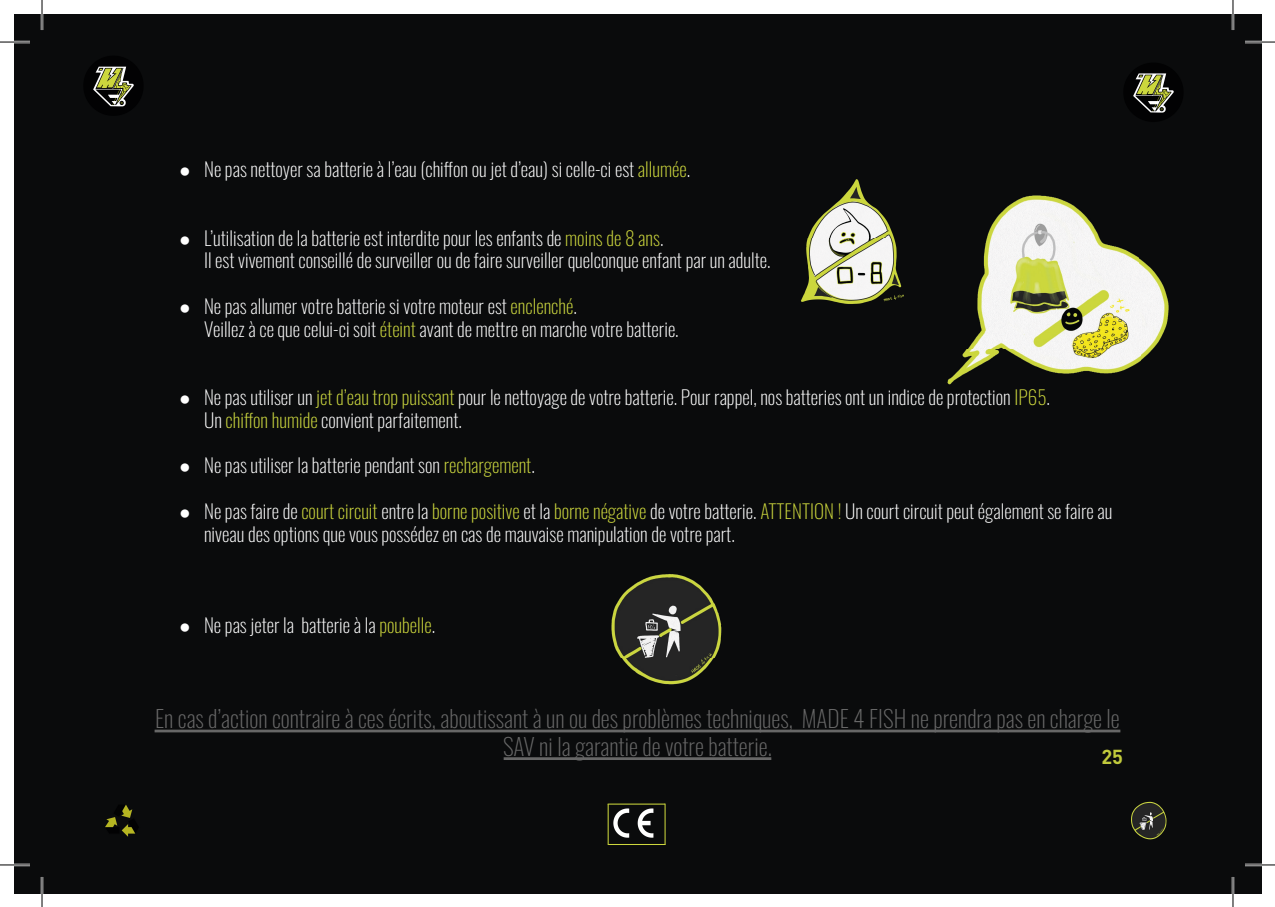
<style>
.page{position:relative;width:1275px;height:907px;background:#fff}
.page>*{position:absolute;margin:0;border:0;box-sizing:border-box;transform-origin:0 0}
.t1{font:200 23.4px/28px "Oswald";color:#676767;text-align:center}
.t2{font:700 20px "DIN Pro";color:#c1ca3c}
.t3{font:200 19.4px/22.8px "Oswald";color:#fff}
.s1{font-family:"Arial";font-weight:400}
.s2{color:#cdd73d}
.s3{color:#ccd73f}
</style>
<div class="page">
<div style="left:14px;top:14px;width:1247px;height:878px;background:#0a0b0c"></div>
<img style="left:1131px;top:801px;width:36px;height:39px">
<img style="left:608px;top:804px;width:56px;height:39px">
<hr style="left:607px;top:803px;width:58px;height:1px;background:#cdd73d">
<hr style="left:664px;top:803px;width:1px;height:41px;background:#cdd73d">
<hr style="left:608px;top:843px;width:57px;height:1px;background:#cdd73d">
<hr style="left:607px;top:803px;width:1px;height:41px;background:#cdd73d">
<img style="left:947px;top:195px;width:222px;height:190px">
<img style="left:801px;top:179px;width:103px;height:125px">
<img style="left:611px;top:574px;width:111px;height:111px">
<hr style="left:155px;top:729px;width:965px;height:3px;background:#676767">
<hr style="left:503px;top:756px;width:268px;height:3px;background:#676767">
<img style="left:1133px;top:73px;width:41px;height:40px">
<img style="left:93px;top:66px;width:41px;height:41px">
<img style="left:105px;top:805px;width:30px;height:32px">
<hr style="left:0;top:41px;width:30px;height:2px;background:#fff">
<hr style="left:1245px;top:41px;width:30px;height:2px;background:#fff">
<hr style="left:0;top:863px;width:30px;height:2px;background:#fff">
<hr style="left:1245px;top:863px;width:30px;height:2px;background:#fff">
<hr style="left:41px;top:0;width:2px;height:30px;background:#fff">
<hr style="left:41px;top:876px;width:2px;height:30px;background:#fff">
<hr style="left:1231px;top:0;width:3px;height:30px;background:#fff">
<hr style="left:1231px;top:876px;width:3px;height:30px;background:#fff">
<hr style="left:0;top:42px;width:30px;height:1px;background:#000">
<hr style="left:1245px;top:42px;width:30px;height:1px;background:#000">
<hr style="left:0;top:864px;width:30px;height:1px;background:#000">
<hr style="left:1245px;top:864px;width:30px;height:1px;background:#000">
<hr style="left:42px;top:0;width:1px;height:30px;background:#000">
<hr style="left:42px;top:876px;width:1px;height:30px;background:#000">
<hr style="left:1232px;top:0;width:1px;height:30px;background:#000">
<hr style="left:1232px;top:876px;width:1px;height:30px;background:#000">
<p class="t3" style="left:179px;top:156px;width:512px"><span class="s1">●</span> Ne pas nettoyer sa batterie à l’eau (chiffon ou jet d’eau) si celle-ci est <span class="s2">allumée</span>.</p>
<p class="t3" style="left:204px;top:224px;width:568px;text-indent:-25px"><span class="s1">●</span> L’utilisation de la batterie est interdite pour les enfants de <span class="s2">moins de 8 ans</span>.<br>Il est vivement conseillé de surveiller ou de faire surveiller quelconque enfant par un adulte.</p>
<p class="t3" style="left:204px;top:292px;width:476px;text-indent:-25px"><span class="s1">●</span> Ne pas allumer votre batterie si votre moteur est <span class="s3">enclenché</span>.<br>Veillez à ce que celui-ci soit <span class="s3">éteint</span> avant de mettre en marche votre batterie.</p>
<p class="t3" style="left:204px;top:383px;width:847px;text-indent:-25px"><span class="s1">●</span> Ne pas utiliser un <span class="s3">jet d’eau trop puissant</span> pour le nettoyage de votre batterie. Pour rappel, nos batteries ont un indice de protection <span class="s2">IP65</span>.<br>Un <span class="s3">chiffon humide</span> convient parfaitement.</p>
<p class="t3" style="left:179px;top:452px;width:357px"><span class="s1">●</span> Ne pas utiliser la batterie pendant son <span class="s3">rechargement</span>.</p>
<p class="t3" style="left:204px;top:497px;width:910px;text-indent:-25px"><span class="s1">●</span> Ne pas faire de <span class="s2">court circuit</span> entre la <span class="s2">borne positive</span> et la <span class="s2">borne négative</span> de votre batterie. <span class="s2">ATTENTION !</span> Un court circuit peut également se faire au niveau des options que vous possédez en cas de mauvaise manipulation de votre part.</p>
<p class="t3" style="left:179px;top:611px;width:257px"><span class="s1">●</span> Ne pas jeter la batterie à la <span class="s2">poubelle</span>.</p>
<p class="t1" style="left:155px;top:701px;width:966px">En cas d’action contraire à ces écrits, aboutissant à un ou des problèmes techniques, MADE 4 FISH ne prendra pas en charge le<br>SAV ni la garantie de votre batterie.</p>
<p class="t2" style="left:1101px;top:739px;width:23px">25</p>
</div>
